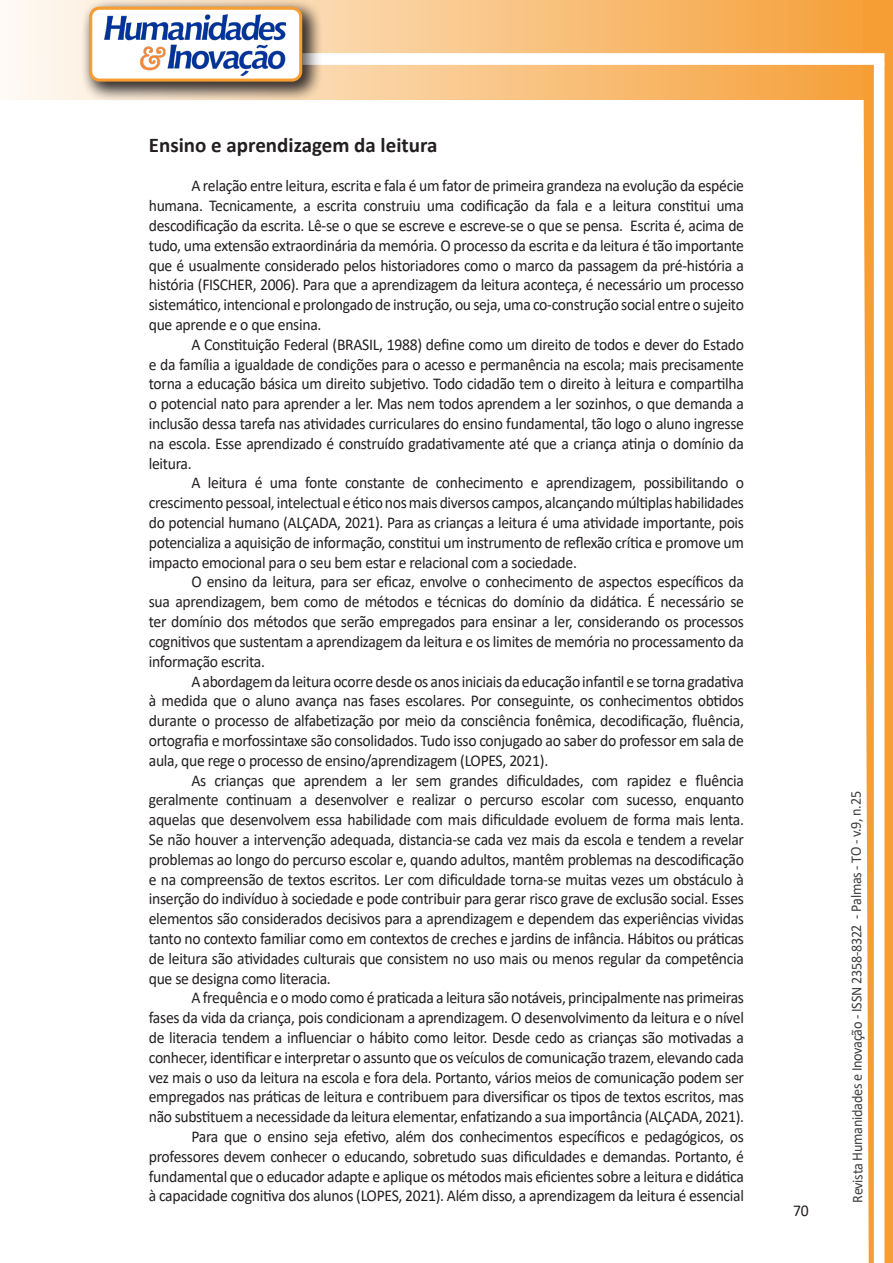
<style>
.page{position:relative;width:893px;height:1263px;background:#fff}
.page>*{position:absolute;margin:0;border:0;box-sizing:border-box;transform-origin:0 0}
.Titulo_2{font:700 21px "Calibri";color:#231f20}
.texto{font:16.5px/19.8px "Calibri";letter-spacing:-.02em;color:#231f20;text-align:justify;scale:.95 1}
.t1{font:15px "Calibri";letter-spacing:-.025em;color:#3e3e3f;scale:.95 1}
.s1{color:#222}
</style>
<div class="page">
<svg style="left:5px;top:0;width:858px;height:100px;background:#f9c484"></svg>
<div style="left:302px;top:53px;width:582px;height:12px;background:#fff;border:2px solid #fff"></div>
<svg style="left:863px;top:0;width:30px;height:1263px"></svg>
<div style="left:81px;top:0;width:241px;height:102px;background:#231f20;opacity:.75"></div>
<svg style="left:91px;top:8px;width:210px;height:72px"></svg>
<div style="left:89px;top:7px;width:213px;height:75px;border:3px solid #f69e34;border-radius:9px"></div>
<p class="Titulo_2" style="left:149px;top:130px;width:290px">Ensino e aprendizagem da leitura</p>
<p class="texto" style="left:149px;top:176px;width:628px;text-indent:43px">A relação entre leitura, escrita e fala é um fator de primeira grandeza na evolução da espécie humana. Tecnicamente, a escrita construiu uma codificação da fala e a leitura constitui uma descodificação da escrita. Lê-se o que se escreve e escreve-se o que se pensa. Escrita é, acima de tudo, uma extensão extraordinária da memória. O processo da escrita e da leitura é tão importante que é usualmente considerado pelos historiadores como o marco da passagem da pré-história a história (FISCHER, 2006)<span class="s1">.</span> Para que a aprendizagem da leitura aconteça, é necessário um processo sistemático, intencional e prolongado de instrução, ou seja, uma co-construção social entre o sujeito que aprende e o que ensina.</p>
<p class="texto" style="left:149px;top:334px;width:628px;text-indent:43px">A Constituição Federal (BRASIL, 1988) define como um direito de todos e dever do Estado e da família a igualdade de condições para o acesso e permanência na escola; mais precisamente torna a educação básica um direito subjetivo. Todo cidadão tem o direito à leitura e compartilha o potencial nato para aprender a ler. Mas nem todos aprendem a ler sozinhos, o que demanda a inclusão dessa tarefa nas atividades curriculares do ensino fundamental, tão logo o aluno ingresse na escola. Esse aprendizado é construído gradativamente até que a criança atinja o domínio da leitura.</p>
<p class="texto" style="left:149px;top:473px;width:628px;text-indent:43px">A leitura é uma fonte constante de conhecimento e aprendizagem, possibilitando o crescimento pessoal, intelectual e ético nos mais diversos campos, alcançando múltiplas habilidades do potencial humano (ALÇADA, 2021). Para as crianças a leitura é uma atividade importante, pois potencializa a aquisição de informação, constitui um instrumento de reflexão crítica e promove um impacto emocional para o seu bem estar e relacional com a sociedade.</p>
<p class="texto" style="left:149px;top:572px;width:628px;text-indent:43px">O ensino da leitura, para ser eficaz, envolve o conhecimento de aspectos específicos da sua aprendizagem, bem como de métodos e técnicas do domínio da didática. É necessário se ter domínio dos métodos que serão empregados para ensinar a ler, considerando os processos cognitivos que sustentam a aprendizagem da leitura e os limites de memória no processamento da informação escrita.</p>
<p class="texto" style="left:149px;top:671px;width:628px;text-indent:43px">A abordagem da leitura ocorre desde os anos iniciais da educação infantil e se torna gradativa à medida que o aluno avança nas fases escolares. Por conseguinte, os conhecimentos obtidos durante o processo de alfabetização por meio da consciência fonêmica, decodificação, fluência, ortografia e morfossintaxe são consolidados. Tudo isso conjugado ao saber do professor em sala de aula, que rege o processo de ensino/aprendizagem (LOPES, 2021).</p>
<p class="texto" style="left:149px;top:770px;width:628px;text-indent:43px">As crianças que aprendem a ler sem grandes dificuldades, com rapidez e fluência geralmente continuam a desenvolver e realizar o percurso escolar com sucesso, enquanto aquelas que desenvolvem essa habilidade com mais dificuldade evoluem de forma mais lenta.<br>Se não houver a intervenção adequada, distancia-se cada vez mais da escola e tendem a revelar problemas ao longo do percurso escolar e, quando adultos, mantêm problemas na descodificação e na compreensão de textos escritos. Ler com dificuldade torna-se muitas vezes um obstáculo à inserção do indivíduo à sociedade e pode contribuir para gerar risco grave de exclusão social. Esses elementos são considerados decisivos para a aprendizagem e dependem das experiências vividas tanto no contexto familiar como em contextos de creches e jardins de infância. Hábitos ou práticas de leitura são atividades culturais que consistem no uso mais ou menos regular da competência que se designa como literacia.</p>
<p class="texto" style="left:149px;top:987px;width:628px;text-indent:43px">A frequência e o modo como é praticada a leitura são notáveis, principalmente nas primeiras fases da vida da criança, pois condicionam a aprendizagem. O desenvolvimento da leitura e o nível de literacia tendem a influenciar o hábito como leitor. Desde cedo as crianças são motivadas a conhecer, identificar e interpretar o assunto que os veículos de comunicação trazem, elevando cada vez mais o uso da leitura na escola e fora dela. Portanto, vários meios de comunicação podem ser empregados nas práticas de leitura e contribuem para diversificar os tipos de textos escritos, mas não substituem a necessidade da leitura elementar, enfatizando a sua importância (ALÇADA, 2021).</p>
<p class="texto" style="left:149px;top:1126px;width:628px;text-indent:43px">Para que o ensino seja efetivo, além dos conhecimentos específicos e pedagógicos, os professores devem conhecer o educando, sobretudo suas dificuldades e demandas. Portanto, é fundamental que o educador adapte e aplique os métodos mais eficientes sobre a leitura e didática à capacidade cognitiva dos alunos (LOPES, 2021). Além disso, a aprendizagem da leitura é essencial</p>
<p class="texto" style="left:793px;top:1200px;width:18px">70</p>
<p class="t1" style="left:846px;top:1203px;width:435px;rotate:-90deg">Revista Humanidades e Inovação - ISSN 2358-8322 - Palmas - TO - v.9, n.25</p>
</div>
